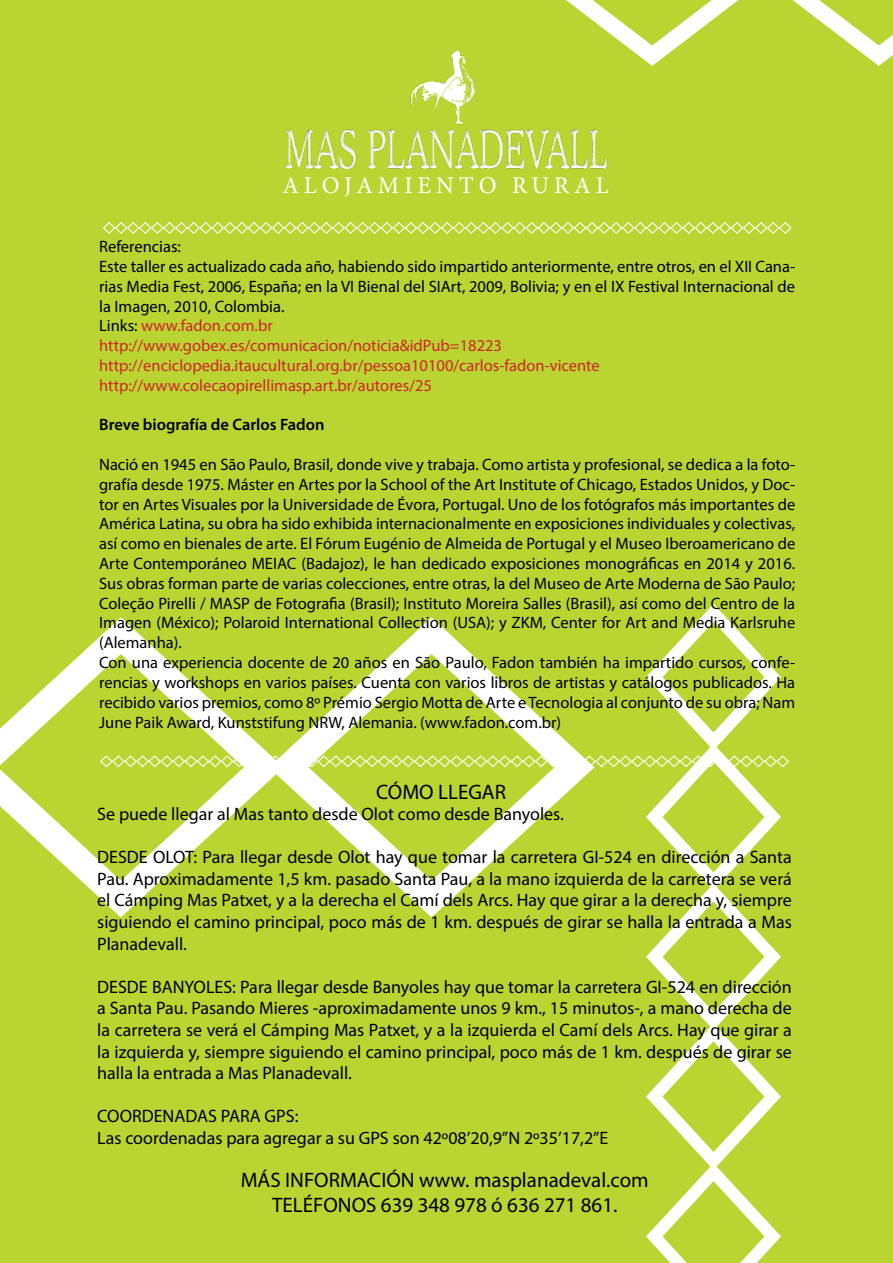
<style>
.page{position:relative;width:893px;height:1263px;background:#bad532}
.page>*{position:absolute;margin:0;border:0;box-sizing:border-box;transform-origin:0 0}
.t1{font:24px "Minion Pro";letter-spacing:.21em;color:#fff}
.t2{font:21px/25.2px "Myriad Pro";color:#000;text-align:center}
.t3{font:18px/21.6px "Myriad Pro";color:#000;text-align:justify}
.t4{font:16.5px/19.8px "Myriad Pro";color:#000}
.t5{font:600 16.5px "Myriad Pro";color:#000}
.s1{color:#d2232a}
</style>
<div class="page">
<svg style="left:102px;top:221px;width:690px;height:14px;background:#c7dd5a"></svg>
<svg style="left:525px;top:0;width:368px;height:76px"></svg>
<svg style="left:0;top:599px;width:99px;height:337px"></svg>
<img style="left:276px;top:125px;width:341px;height:51px">
<img style="left:401px;top:47px;width:86px;height:80px">
<svg style="left:99px;top:596px;width:691px;height:667px;background:#c2da4b"></svg>
<h1 class="t1" style="left:282px;top:169px;width:328px">ALOJAMIENTO RURAL</h1>
<p class="t4" style="left:99px;top:237px;width:697px">Referencias:<br>Este taller es actualizado cada año, habiendo sido impartido anteriormente, entre otros, en el XII Cana&shy;rias Media Fest, 2006, España; en la VI Bienal del SIArt, 2009, Bolivia; y en el IX Festival Internacional de la Imagen, 2010, Colombia.<br>Links: <span class="s1">www.fadon.com.br<br>http://www.gobex.es/comunicacion/noticia&amp;idPub=18223 http://enciclopedia.itaucultural.org.br/pessoa10100/carlos-fadon-vicente http://www.colecaopirellimasp.art.br/autores/25</span></p>
<p class="t5" style="left:99px;top:414px;width:227px">Breve biografía de Carlos Fadon</p>
<p class="t4" style="left:99px;top:454px;width:698px">Nació en 1945 en São Paulo, Brasil, donde vive y trabaja. Como artista y profesional, se dedica a la foto&shy;grafía desde 1975. Máster en Artes por la School of the Art Institute of Chicago, Estados Unidos, y Doc&shy;tor en Artes Visuales por la Universidade de Évora, Portugal. Uno de los fotógrafos más importantes de América Latina, su obra ha sido exhibida internacionalmente en exposiciones individuales y colectivas, así como en bienales de arte. El Fórum Eugénio de Almeida de Portugal y el Museo Iberoamericano de Arte Contemporáneo MEIAC (Badajoz), le han dedicado exposiciones monográficas en 2014 y 2016.<br>Sus obras forman parte de varias colecciones, entre otras, la del Museo de Arte Moderna de São Paulo; Coleção Pirelli / MASP de Fotografia (Brasil); Instituto Moreira Salles (Brasil), así como del Centro de la Imagen (México); Polaroid International Collection (USA); y ZKM, Center for Art and Media Karlsruhe (Alemanha).<br>Con una experiencia docente de 20 años en São Paulo, Fadon también ha impartido cursos, confe&shy;rencias y workshops en varios países. Cuenta con varios libros de artistas y catálogos publicados. Ha recibido varios premios, como 8º Prémio Sergio Motta de Arte e Tecnologia al conjunto de su obra; Nam June Paik Award, Kunststifung NRW, Alemania. (www.fadon.com.br)</p>
<p class="t2" style="left:376px;top:779px;width:131px">CÓMO LLEGAR</p>
<p class="t3" style="left:97px;top:803px;width:468px">Se puede llegar al Mas tanto desde Olot como desde Banyoles.</p>
<p class="t3" style="left:97px;top:846px;width:696px">DESDE OLOT: Para llegar desde Olot hay que tomar la carretera GI-524 en dirección a Santa Pau. Aproximadamente 1,5 km. pasado Santa Pau, a la mano izquierda de la carretera se verá el Cámping Mas Patxet, y a la derecha el Camí dels Arcs. Hay que girar a la derecha y, siempre siguiendo el camino principal, poco más de 1 km. después de girar se halla la entrada a Mas Planadevall.</p>
<p class="t3" style="left:97px;top:976px;width:696px">DESDE BANYOLES: Para llegar desde Banyoles hay que tomar la carretera GI-524 en dirección a Santa Pau. Pasando Mieres -aproximadamente unos 9 km., 15 minutos-, a mano derecha de la carretera se verá el Cámping Mas Patxet, y a la izquierda el Camí dels Arcs. Hay que girar a la izquierda y, siempre siguiendo el camino principal, poco más de 1 km. después de girar se halla la entrada a Mas Planadevall.</p>
<p class="t3" style="left:97px;top:1105px;width:513px">COORDENADAS PARA GPS:<br>Las coordenadas para agregar a su GPS son 42º08’20,9”N 2º35’17,2”E</p>
<p class="t2" style="left:241px;top:1167px;width:409px">MÁS INFORMACIÓN www. masplanadeval.com<br>TELÉFONOS 639 348 978 ó 636 271 861.</p>
</div>
